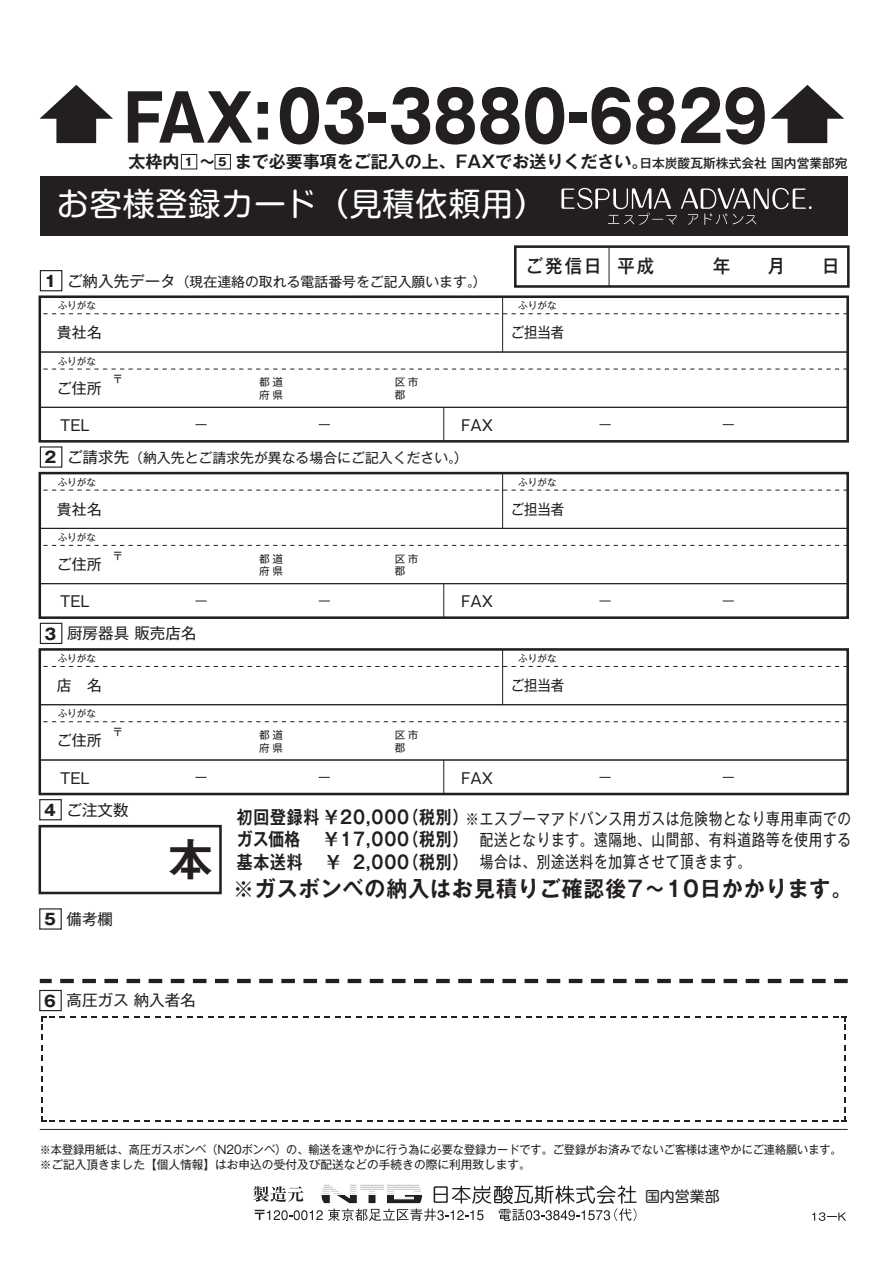
<style>
.page{position:relative;width:893px;height:1263px;background:#fff}
.page>*{position:absolute;margin:0;border:0;box-sizing:border-box;transform-origin:0 0}
.t1{font:700 69.3px "Gothic MB101";color:#231f20;scale:.85 1}
.t2{font:43.95px "Gothic MB101 De B";color:#231f20}
.t3{font:32.1px "Shin M Go";letter-spacing:.025em;color:#fff}
.t4{font:21.9px "Gothic MB101 De B";letter-spacing:.05em;color:#231f20;scale:.95 1}
.t5{font:500 18.6px "Gothic MB101";letter-spacing:.12em;color:#231f20;scale:.93 1}
.t6{font:18.15px/22.4px "Gothic MB101 De B";letter-spacing:.05em;color:#231f20;scale:.87 1}
.t7{font:16.95px "Gothic MB101 De B";color:#231f20}
.t8{font:16.35px/21.6px "Gothic MB101";letter-spacing:.05em;color:#231f20;text-align:justify;scale:.83 1}
.t9{font:15.45px "Gothic MB101";color:#231f20}
.t10{font:14.85px "Gothic MB101";color:#231f20}
.t11{font:14.85px "Gothic MB101";color:#231f20;scale:.9 1}
.t12{font:14.85px "Shin M Go";color:#231f20}
.t13{font:13.8px "Gothic MB101";color:#231f20}
.t14{font:500 12.75px "Gothic MB101";color:#231f20}
.t15{font:11.7px/15.5px "Gothic MB101";color:#231f20;scale:.95 1}
.t16{font:700 11.1px "Gothic MB101";color:#231f20}
.t17{font:10.65px/12.8px "Gothic MB101";letter-spacing:.25em;color:#231f20}
.t18{font:9.6px "Gothic MB101";color:#231f20}
.s1{font-size:65.1px}
.s2{font-family:"Gothic MB101";font-weight:700;font-size:11.1px}
.s3{font-weight:700;font-size:15.45px}
.s4{font-size:15.45px}
.s5{font-weight:700}
</style>
<div class="page">
<div style="left:40px;top:176px;width:808px;height:59px;background:#231f20"></div>
<div style="left:181px;top:154px;width:16px;height:15px;border:1px solid #231f20"></div>
<div style="left:215px;top:154px;width:16px;height:15px;border:1px solid #231f20"></div>
<svg style="left:771px;top:85px;width:73px;height:58px"></svg>
<svg style="left:40px;top:85px;width:73px;height:58px"></svg>
<div style="left:39px;top:799px;width:23px;height:21px;border:1px solid #231f20"></div>
<div style="left:39px;top:825px;width:183px;height:69px;border:3px solid #231f20"></div>
<svg style="left:40px;top:979px;width:808px;height:4px"></svg>
<hr style="left:40px;top:1129px;width:808px;height:1px;background:#231f20">
<div style="left:40px;top:270px;width:22px;height:21px;border:1px solid #231f20"></div>
<div style="left:40px;top:352px;width:808px;height:55px;border:1px solid #231f20"></div>
<div style="left:40px;top:407px;width:808px;height:34px;border:1px solid #231f20"></div>
<svg style="left:43px;top:369px;width:802px;height:1px"></svg>
<svg style="left:43px;top:313px;width:802px;height:1px"></svg>
<hr style="left:443px;top:407px;width:1px;height:34px;background:#231f20">
<hr style="left:502px;top:297px;width:1px;height:55px;background:#231f20">
<div style="left:39px;top:295px;width:810px;height:148px;border:3px solid #231f20"></div>
<svg style="left:195px;top:424px;width:12px;height:1px"></svg>
<svg style="left:599px;top:424px;width:12px;height:1px"></svg>
<div style="left:514px;top:245px;width:336px;height:43px;border:3px solid #231f20"></div>
<hr style="left:609px;top:247px;width:1px;height:39px;background:#231f20">
<div style="left:40px;top:446px;width:22px;height:22px;border:1px solid #231f20"></div>
<div style="left:40px;top:528px;width:808px;height:56px;border:1px solid #231f20"></div>
<div style="left:40px;top:583px;width:808px;height:35px;border:1px solid #231f20"></div>
<svg style="left:43px;top:545px;width:802px;height:1px"></svg>
<svg style="left:43px;top:490px;width:802px;height:1px"></svg>
<hr style="left:443px;top:584px;width:1px;height:34px;background:#231f20">
<hr style="left:502px;top:473px;width:1px;height:55px;background:#231f20">
<div style="left:39px;top:472px;width:810px;height:147px;border:3px solid #231f20"></div>
<svg style="left:195px;top:601px;width:12px;height:1px"></svg>
<svg style="left:599px;top:601px;width:12px;height:1px"></svg>
<div style="left:40px;top:623px;width:22px;height:21px;border:1px solid #231f20"></div>
<div style="left:40px;top:704px;width:808px;height:56px;border:1px solid #231f20"></div>
<div style="left:40px;top:760px;width:808px;height:34px;border:1px solid #231f20"></div>
<svg style="left:43px;top:721px;width:802px;height:1px"></svg>
<svg style="left:43px;top:666px;width:802px;height:1px"></svg>
<hr style="left:443px;top:760px;width:1px;height:34px;background:#231f20">
<div style="left:39px;top:648px;width:810px;height:147px;border:3px solid #231f20"></div>
<svg style="left:195px;top:777px;width:12px;height:1px"></svg>
<svg style="left:599px;top:777px;width:12px;height:1px"></svg>
<hr style="left:502px;top:650px;width:1px;height:55px;background:#231f20">
<svg style="left:253px;top:1185px;width:384px;height:36px"></svg>
<div style="left:39px;top:990px;width:23px;height:21px;border:1px solid #231f20"></div>
<svg style="left:845px;top:1035px;width:1px;height:46px"></svg>
<svg style="left:41px;top:1035px;width:2px;height:46px"></svg>
<svg style="left:60px;top:1016px;width:26px;height:2px"></svg>
<svg style="left:92px;top:1016px;width:15px;height:2px"></svg>
<svg style="left:113px;top:1016px;width:47px;height:2px"></svg>
<svg style="left:166px;top:1016px;width:47px;height:2px"></svg>
<svg style="left:219px;top:1016px;width:47px;height:2px"></svg>
<svg style="left:272px;top:1016px;width:15px;height:2px"></svg>
<svg style="left:293px;top:1016px;width:26px;height:2px"></svg>
<svg style="left:325px;top:1016px;width:15px;height:2px"></svg>
<svg style="left:346px;top:1016px;width:26px;height:2px"></svg>
<svg style="left:378px;top:1016px;width:15px;height:2px"></svg>
<svg style="left:399px;top:1016px;width:47px;height:2px"></svg>
<svg style="left:452px;top:1016px;width:47px;height:2px"></svg>
<svg style="left:505px;top:1016px;width:47px;height:2px"></svg>
<svg style="left:558px;top:1016px;width:15px;height:2px"></svg>
<svg style="left:579px;top:1016px;width:26px;height:2px"></svg>
<svg style="left:611px;top:1016px;width:15px;height:2px"></svg>
<svg style="left:632px;top:1016px;width:26px;height:2px"></svg>
<svg style="left:664px;top:1016px;width:15px;height:2px"></svg>
<svg style="left:738px;top:1016px;width:47px;height:2px"></svg>
<svg style="left:738px;top:1120px;width:47px;height:1px"></svg>
<svg style="left:685px;top:1120px;width:47px;height:1px"></svg>
<svg style="left:632px;top:1120px;width:26px;height:1px"></svg>
<svg style="left:579px;top:1120px;width:26px;height:1px"></svg>
<svg style="left:505px;top:1120px;width:47px;height:1px"></svg>
<svg style="left:452px;top:1120px;width:47px;height:1px"></svg>
<svg style="left:399px;top:1120px;width:47px;height:1px"></svg>
<svg style="left:346px;top:1120px;width:26px;height:1px"></svg>
<svg style="left:293px;top:1120px;width:26px;height:1px"></svg>
<svg style="left:219px;top:1120px;width:47px;height:1px"></svg>
<svg style="left:166px;top:1120px;width:47px;height:1px"></svg>
<svg style="left:113px;top:1120px;width:47px;height:1px"></svg>
<svg style="left:60px;top:1120px;width:26px;height:1px"></svg>
<svg style="left:791px;top:1087px;width:55px;height:34px"></svg>
<svg style="left:41px;top:1087px;width:13px;height:34px"></svg>
<svg style="left:41px;top:1016px;width:13px;height:13px"></svg>
<svg style="left:791px;top:1016px;width:55px;height:13px"></svg>
<svg style="left:685px;top:1016px;width:47px;height:2px"></svg>
<svg style="left:561px;top:188px;width:251px;height:37px"></svg>
<div style="left:39px;top:908px;width:23px;height:22px;border:1px solid #231f20"></div>
<svg style="left:812px;top:1212px;width:34px;height:9px"></svg>
<h1 class="t1" style="left:124px;top:67px;width:759px"><span class="s1">FAX:</span>03-3880-6829</h1>
<h3 class="t7" style="left:128px;top:149px;width:521px">太枠内 　<span class="s2">1</span> ～　まで必要事項をご記入の上、FAXでお送りください。</h3>
<p class="t14" style="left:639px;top:154px;width:210px">日本炭酸瓦斯株式会社 国内営業部宛</p>
<p class="t16" style="left:218px;top:154px;width:10px">5</p>
<h3 class="t3" style="left:57px;top:182px;width:491px">お客様登録カード（見積依頼用）</h3>
<h3 class="t5" style="left:526px;top:253px;width:139px">ご発信日 平成</h3>
<h3 class="t5" style="left:713px;top:253px;width:137px">年　 月　 日</h3>
<p class="t13" style="left:45px;top:272px;width:443px"><span class="s3">1</span> <span class="s4">ご納入先データ</span>（現在連絡の取れる電話番号をご記入願います。）</p>
<p class="t18" style="left:58px;top:299px;width:40px">ふりがな</p>
<p class="t18" style="left:518px;top:299px;width:40px">ふりがな</p>
<p class="t10" style="left:57px;top:322px;width:46px">貴社名</p>
<p class="t18" style="left:58px;top:354px;width:40px">ふりがな</p>
<p class="t10" style="left:57px;top:378px;width:46px">ご住所</p>
<p class="t17" style="left:113px;top:372px;width:12px">〒</p>
<p class="t17" style="left:259px;top:375px;width:25px">都道府県</p>
<p class="t17" style="left:395px;top:375px;width:25px">区市郡</p>
<p class="t10" style="left:60px;top:415px;width:31px">TEL</p>
<p class="t10" style="left:461px;top:415px;width:33px">FAX</p>
<p class="t11" style="left:511px;top:322px;width:61px">ご担当者</p>
<p class="t13" style="left:45px;top:448px;width:424px"><span class="s3">2</span> <span class="s4">ご請求先</span>（納入先とご請求先が異なる場合にご記入ください。）</p>
<p class="t18" style="left:58px;top:475px;width:40px">ふりがな</p>
<p class="t18" style="left:518px;top:475px;width:40px">ふりがな</p>
<p class="t10" style="left:57px;top:499px;width:46px">貴社名</p>
<p class="t18" style="left:58px;top:531px;width:40px">ふりがな</p>
<p class="t10" style="left:57px;top:554px;width:46px">ご住所</p>
<p class="t17" style="left:259px;top:551px;width:25px">都道府県</p>
<p class="t17" style="left:395px;top:551px;width:25px">区市郡</p>
<p class="t17" style="left:113px;top:548px;width:12px">〒</p>
<p class="t10" style="left:60px;top:591px;width:31px">TEL</p>
<p class="t10" style="left:461px;top:591px;width:33px">FAX</p>
<h3 class="t9" style="left:45px;top:623px;width:153px"><span class="s5">3</span> 厨房器具 販売店名</h3>
<p class="t18" style="left:58px;top:652px;width:40px">ふりがな</p>
<p class="t10" style="left:57px;top:675px;width:46px">店　名</p>
<p class="t18" style="left:58px;top:707px;width:40px">ふりがな</p>
<p class="t10" style="left:57px;top:730px;width:46px">ご住所</p>
<p class="t17" style="left:259px;top:728px;width:25px">都道府県</p>
<p class="t17" style="left:395px;top:728px;width:25px">区市郡</p>
<p class="t17" style="left:113px;top:724px;width:12px">〒</p>
<p class="t10" style="left:60px;top:768px;width:31px">TEL</p>
<p class="t10" style="left:461px;top:768px;width:33px">FAX</p>
<p class="t11" style="left:511px;top:499px;width:61px">ご担当者</p>
<p class="t18" style="left:518px;top:652px;width:40px">ふりがな</p>
<p class="t11" style="left:511px;top:675px;width:61px">ご担当者</p>
<h3 class="t9" style="left:44px;top:799px;width:86px"><span class="s5">4</span> ご注文数</h3>
<h3 class="t9" style="left:44px;top:908px;width:71px"><span class="s5">5</span> 備考欄</h3>
<h2 class="t2" style="left:169px;top:828px;width:46px">本</h2>
<h3 class="t6" style="left:237px;top:804px;width:267px">初回登録料 ￥20,000（税別）ガス価格</h3>
<h3 class="t8" style="left:465px;top:806px;width:466px">※エスプーマアドバンス用ガスは危険物となり専用車両での　配送となります。遠隔地、山間部、有料道路等を使用する　場合は、別途送料を加算させて頂きます。</h3>
<h3 class="t6" style="left:324px;top:826px;width:168px">￥17,000（税別）</h3>
<h3 class="t6" style="left:237px;top:849px;width:77px">基本送料</h3>
<h3 class="t6" style="left:325px;top:849px;width:166px">￥ 2,000（税別）</h3>
<h3 class="t4" style="left:233px;top:873px;width:653px">※ガスボンベの納入はお見積りご確認後7～10日かかります。</h3>
<h3 class="t9" style="left:44px;top:990px;width:153px"><span class="s5">6</span> 高圧ガス 納入者名</h3>
<p class="t15" style="left:40px;top:1140px;width:846px">※本登録用紙は、高圧ガスボンベ（N20ボンベ）の、輸送を速やかに行う為に必要な登録カードです。ご登録がお済みでないご客様は速やかにご連絡願います。※ご記入頂きました【個人情報】はお申込の受付及び配送などの手続きの際に利用致します。</p>
<p class="t12" style="left:645px;top:1186px;width:76px">国内営業部</p>
</div>
